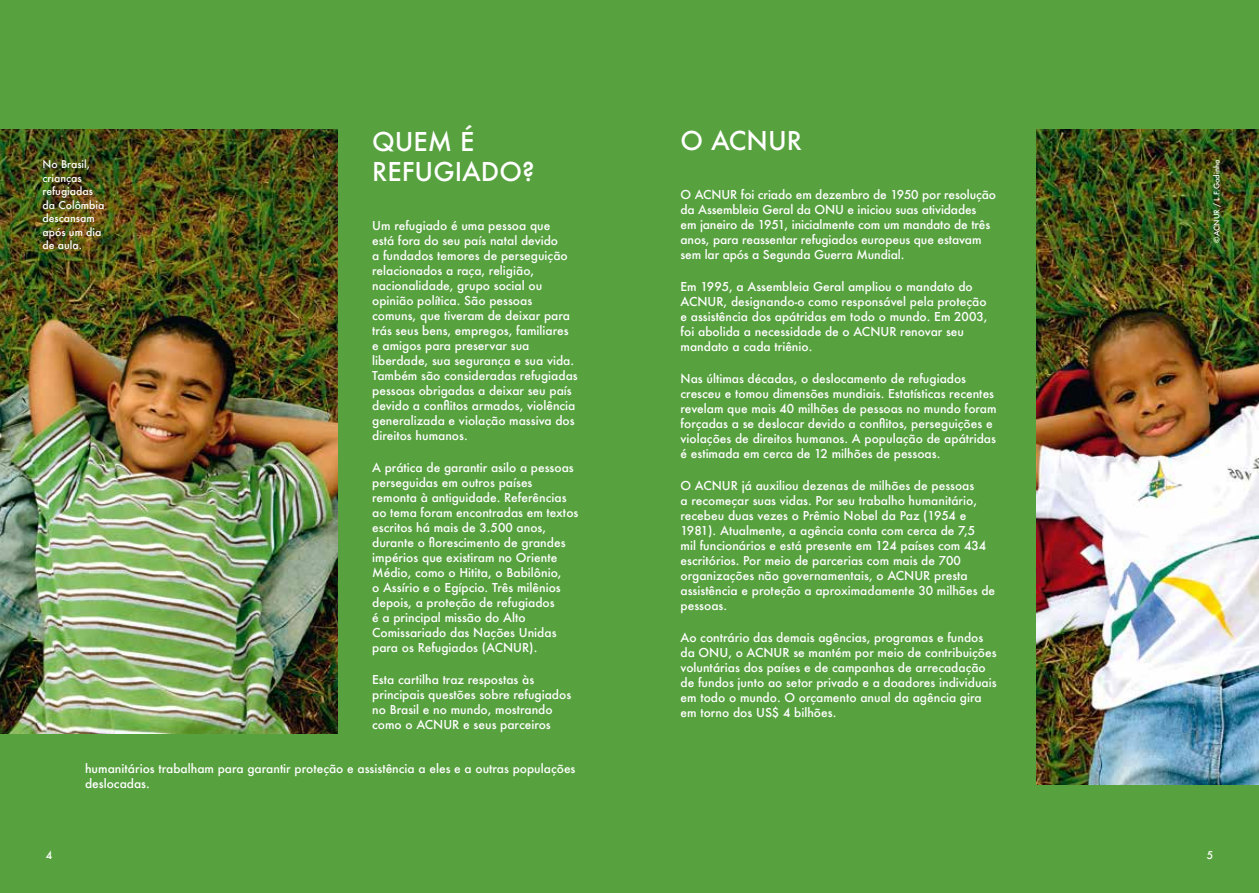
<style>
.page{position:relative;width:1259px;height:893px;background:#57a13f}
.page>*{position:absolute;margin:0;border:0;box-sizing:border-box;transform-origin:0 0}
.t1{font:500 25.35px/30.5px "Futura";color:#fff}
.t2{font:500 12px/15px "Futura";color:#fff}
.t3{font:500 10.5px/13.5px "Futura";color:#fff}
.t4{font:500 7.5px "Futura";color:#fff}
</style>
<div class="page">
<img style="left:0;top:130px;width:338px;height:603px">
<img style="left:1037px;top:130px;width:222px;height:655px">
<h1 class="t1" style="left:372px;top:126px;width:164px">QUEM É<br>REFUGIADO?</h1>
<p class="t2" style="left:372px;top:218px;width:207px">Um refugiado é uma pessoa que<br>está fora do seu país natal devido<br>a fundados temores de perseguição relacionados a raça, religião, nacionalidade, grupo social ou opinião política. São pessoas comuns, que tiveram de deixar para trás seus bens, empregos, familiares e amigos para preservar sua liberdade, sua segurança e sua vida.<br>Também são consideradas refugiadas pessoas obrigadas a deixar seu país devido a conflitos armados, violência generalizada e violação massiva dos direitos humanos.</p>
<p class="t2" style="left:372px;top:460px;width:208px">A prática de garantir asilo a pessoas perseguidas em outros países remonta à antiguidade. Referências ao tema foram encontradas em textos escritos há mais de 3.500 anos, durante o florescimento de grandes impérios que existiram no Oriente<br>Médio, como o Hitita, o Babilônio,<br>o Assírio e o Egípcio. Três milênios depois, a proteção de refugiados<br>é a principal missão do Alto<br>Comissariado das Nações Unidas para os Refugiados (ACNUR).</p>
<p class="t2" style="left:372px;top:672px;width:201px">Esta cartilha traz respostas às principais questões sobre refugiados no Brasil e no mundo, mostrando como o ACNUR e seus parceiros</p>
<p class="t2" style="left:85px;top:761px;width:492px">humanitários trabalham para garantir proteção e assistência a eles e a outras populações deslocadas.</p>
<p class="t3" style="left:43px;top:157px;width:63px">No Brasil, crianças refugiadas da Colômbia descansam após um dia de aula.</p>
<h1 class="t1" style="left:680px;top:125px;width:123px">O ACNUR</h1>
<p class="t2" style="left:680px;top:187px;width:317px">O ACNUR foi criado em dezembro de 1950 por resolução da Assembleia Geral da ONU e iniciou suas atividades<br>em janeiro de 1951, inicialmente com um mandato de três anos, para reassentar refugiados europeus que estavam sem lar após a Segunda Guerra Mundial.</p>
<p class="t2" style="left:680px;top:279px;width:308px">Em 1995, a Assembleia Geral ampliou o mandato do ACNUR, designando-o como responsável pela proteção e assistência dos apátridas em todo o mundo. Em 2003, foi abolida a necessidade de o ACNUR renovar seu mandato a cada triênio.</p>
<p class="t2" style="left:680px;top:371px;width:318px">Nas últimas décadas, o deslocamento de refugiados cresceu e tomou dimensões mundiais. Estatísticas recentes revelam que mais 40 milhões de pessoas no mundo foram forçadas a se deslocar devido a conflitos, perseguições e violações de direitos humanos. A população de apátridas é estimada em cerca de 12 milhões de pessoas.</p>
<p class="t2" style="left:680px;top:478px;width:316px">O ACNUR já auxiliou dezenas de milhões de pessoas<br>a recomeçar suas vidas. Por seu trabalho humanitário, recebeu duas vezes o Prêmio Nobel da Paz (1954 e 1981). Atualmente, a agência conta com cerca de 7,5<br>mil funcionários e está presente em 124 países com 434 escritórios. Por meio de parcerias com mais de 700 organizações não governamentais, o ACNUR presta assistência e proteção a aproximadamente 30 milhões de pessoas.</p>
<p class="t2" style="left:680px;top:630px;width:318px">Ao contrário das demais agências, programas e fundos da ONU, o ACNUR se mantém por meio de contribuições voluntárias dos países e de campanhas de arrecadação de fundos junto ao setor privado e a doadores individuais em todo o mundo. O orçamento anual da agência gira em torno dos US$ 4 bilhões.</p>
<p class="t4" style="left:1211px;top:243px;width:85px;rotate:-90deg">©ACNUR / L.F.Godinho</p>
<p class="t3" style="left:46px;top:848px;width:8px">4</p>
<p class="t3" style="left:1206px;top:848px;width:8px">5</p>
</div>
